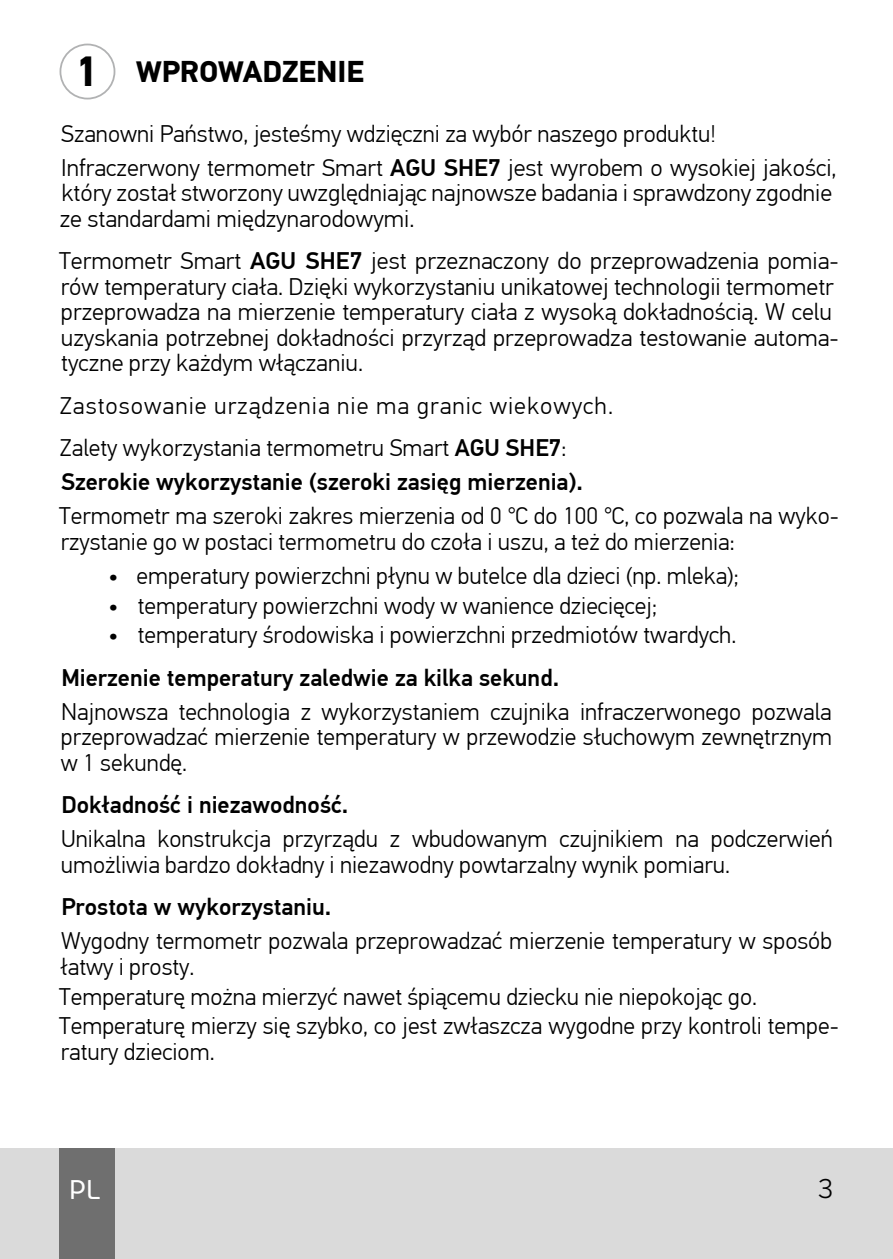
<style>
.page{position:relative;width:893px;height:1259px;background:#fff}
.page>*{position:absolute;margin:0;border:0;box-sizing:border-box;transform-origin:0 0}
.t1{font:700 42px "PF Din Text Pro";color:#000}
.t2{font:700 30px "PF Din Text Pro";color:#000}
.t3{font:27px "Core Rhino";color:#fff}
.t4{font:300 27px "Core Sans A35";color:#000}
.t5{font:300 24px/25.5px "PF Din Text Pro";color:#000}
.t6{font:500 24px "PF Din Text Pro";color:#000}
.t7{font:300 24px/42.6px "PF Din Text Pro";letter-spacing:.04em;color:#000}
.s1{font-weight:500}
.s2{font-weight:400}
</style>
<div class="page">
<div style="left:0;top:1148px;width:893px;height:111px;background:#dadada"></div>
<div style="left:60px;top:1148px;width:55px;height:111px;background:#6f6f6f"></div>
<div style="left:60px;top:44px;width:55px;height:55px;border:2px solid #b1b2b3;border-radius:50%"></div>
<h1 class="t1" style="left:75px;top:46px;width:25px">1</h1>
<p class="t2" style="left:136px;top:53px;width:229px">WPROWADZENIE</p>
<p class="t5" style="left:61px;top:117px;width:777px;line-height:33.9px">Szanowni Państwo, jesteśmy wdzięczni za wybór naszego produktu!<br>Infraczerwony termometr Smart <span class="s1">AGU SHE7</span> jest wyrobem o wysokiej jakości,</p>
<p class="t5" style="left:60px;top:180px;width:774px">który został stworzony uwzględniając najnowsze badania i sprawdzony zgodnie ze standardami międzynarodowymi.</p>
<p class="t5" style="left:59px;top:248px;width:781px">Termometr Smart <span class="s1">AGU SHE7</span> jest przeznaczony do przeprowadzenia pomia&shy;rów temperatury ciała. Dzięki wykorzystaniu unikatowej technologii termometr przeprowadza na mierzenie temperatury ciała z wysoką dokładnością. W celu uzyskania potrzebnej dokładności przyrząd przeprowadza testowanie automa&shy;tyczne przy każdym włączaniu.</p>
<p class="t7" style="left:60px;top:384px;width:555px">Zastosowanie urządzenia nie ma granic wiekowych.<br>Zalety wykorzystania termometru Smart <span class="s1">AGU SHE7</span>:</p>
<p class="t6" style="left:61px;top:467px;width:523px">Szerokie wykorzystanie (szeroki zasięg mierzenia).</p>
<p class="t5" style="left:59px;top:503px;width:781px">Termometr ma szeroki zakres mierzenia od 0 ℃ do 100 ℃, co pozwala na wyko&shy;rzystanie go w postaci termometru do czoła i uszu, a też do mierzenia:</p>
<p class="t5" style="left:108px;top:563px;width:632px"><span class="s2">•</span> emperatury powierzchni płynu w butelce dla dzieci (np. mleka);</p>
<p class="t5" style="left:108px;top:593px;width:550px"><span class="s2">•</span> temperatury powierzchni wody w wanience dziecięcej;</p>
<p class="t5" style="left:61px;top:614px;width:676px;line-height:42.6px;text-indent:47px"><span class="s2">•</span> temperatury środowiska i powierzchni przedmiotów twardych.<br><span class="s1">Mierzenie temperatury zaledwie za kilka sekund.</span></p>
<p class="t5" style="left:61px;top:699px;width:773px;text-align:justify">Najnowsza technologia z wykorzystaniem czujnika infraczerwonego pozwala przeprowadzać mierzenie temperatury w przewodzie słuchowym zewnętrznym w 1 sekundę.</p>
<p class="t6" style="left:61px;top:790px;width:288px">Dokładność i niezawodność.</p>
<p class="t5" style="left:61px;top:826px;width:773px">Unikalna konstrukcja przyrządu z wbudowanym czujnikiem na podczerwień umożliwia bardzo dokładny i niezawodny powtarzalny wynik pomiaru.</p>
<p class="t6" style="left:61px;top:892px;width:271px">Prostota w wykorzystaniu.</p>
<p class="t5" style="left:61px;top:928px;width:773px">Wygodny termometr pozwala przeprowadzać mierzenie temperatury w sposób łatwy i prosty.</p>
<p class="t5" style="left:59px;top:982px;width:781px;line-height:29.7px">Temperaturę można mierzyć nawet śpiącemu dziecku nie niepokojąc go.<br>Temperaturę mierzy się szybko, co jest zwłaszcza wygodne przy kontroli tempe-</p>
<p class="t5" style="left:61px;top:1039px;width:155px">ratury dzieciom.</p>
<p class="t3" style="left:69px;top:1172px;width:33px">PL</p>
<p class="t4" style="left:818px;top:1171px;width:17px">3</p>
</div>
